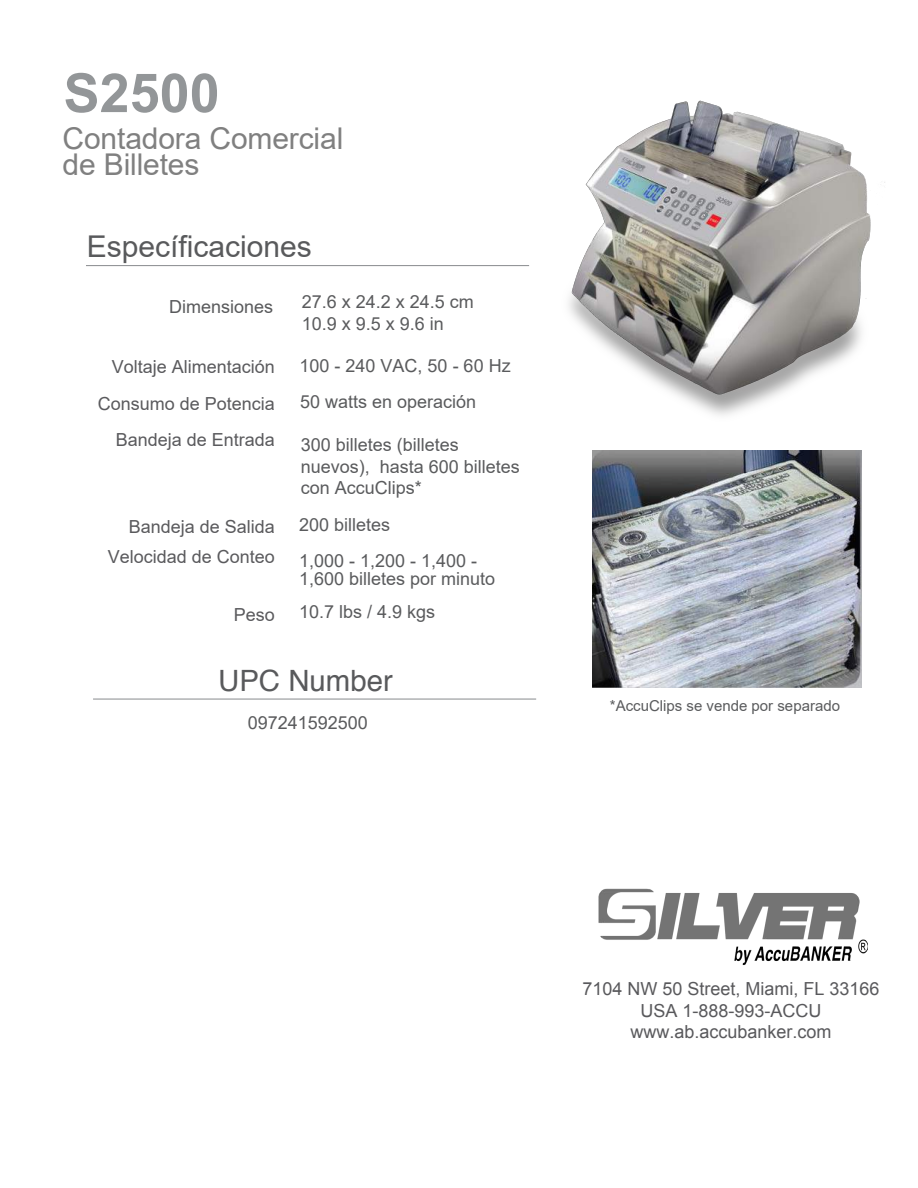
<style>
.page{position:relative;width:918px;height:1188px;background:#fff}
.page>*{position:absolute;margin:0;border:0;box-sizing:border-box;transform-origin:0 0}
.t1{font:700 54px "Arial";color:#939698}
.t2{font:30px/26.7px "Arial";letter-spacing:-.005em;color:#808080}
.t3{font:30px "Arial";color:#595a5c}
.t4{font:29.4px "Helvetica";color:#595a5c}
.t5{font:18px/21.6px "Arial";color:#5a5b5d}
.t6{font:18px/36.6px "Arial";color:#5a5a5d;text-align:right}
.t7{font:18px/21.6px "Arial";color:#59595c;text-align:center}
.t8{font:18px "Arial";color:#5a5b5d}
.t9{font:18px "Arial";color:#595a5c}
.t10{font:15px "Arial";color:#5a5b5d}
.s1{font-style:inherit}
</style>
<div class="page">
<hr style="left:86px;top:265px;width:443px;height:1px;background:#939598">
<hr style="left:93px;top:699px;width:443px;height:1px;background:#939598">
<img style="left:598px;top:888px;width:270px;height:77px">
<img style="left:568px;top:100px;width:317px;height:316px">
<img style="left:592px;top:450px;width:270px;height:237px">
<h1 class="t1" style="left:64px;top:55px;width:158px">S2500</h1>
<h2 class="t2" style="left:63px;top:125px;width:282px"><span class="s1">C</span>ontadora Comercial de Billetes</h2>
<h2 class="t3" style="left:87px;top:226px;width:227px">Específicaciones</h2>
<p class="t9" style="left:169px;top:294px;width:106px">Dimensiones</p>
<p class="t6" style="left:98px;top:348px;width:179px">Voltaje Alimentación<br>Consumo de Potencia<br>Bandeja de Entrada</p>
<p class="t6" style="left:108px;top:512px;width:169px;line-height:29.1px">Bandeja de Salida<br>Velocidad de Conteo</p>
<p class="t6" style="left:234px;top:596px;width:43px">Peso</p>
<p class="t5" style="left:302px;top:291px;width:174px">27.6 x 24.2 x 24.5 cm<br>10.9 x 9.5 x 9.6 in</p>
<p class="t5" style="left:300px;top:347px;width:213px;line-height:36.6px">100 - 240 VAC, 50 - 60 Hz<br>50 watts en operación</p>
<p class="t5" style="left:301px;top:434px;width:221px">300 billetes (billetes nuevos), hasta 600 billetes con AccuClips*</p>
<p class="t5" style="left:299px;top:506px;width:180px;line-height:36.6px">200 billetes<br>1,000 - 1,200 - 1,400 -</p>
<p class="t5" style="left:299px;top:563px;width:198px;line-height:33px">1,600 billetes por minuto<br>10.7 lbs / 4.9 kgs</p>
<h3 class="t4" style="left:218px;top:658px;width:176px">UPC Number</h3>
<p class="t8" style="left:248px;top:710px;width:122px">097241592500</p>
<p class="t10" style="left:610px;top:696px;width:232px"><span class="s1">*AccuClips</span> se vende por separado</p>
<p class="t7" style="left:582px;top:978px;width:299px">7104 NW 50 Street, Miami, FL 33166<br>USA 1-888-993-ACCU www.ab.accubanker.com</p>
</div>
